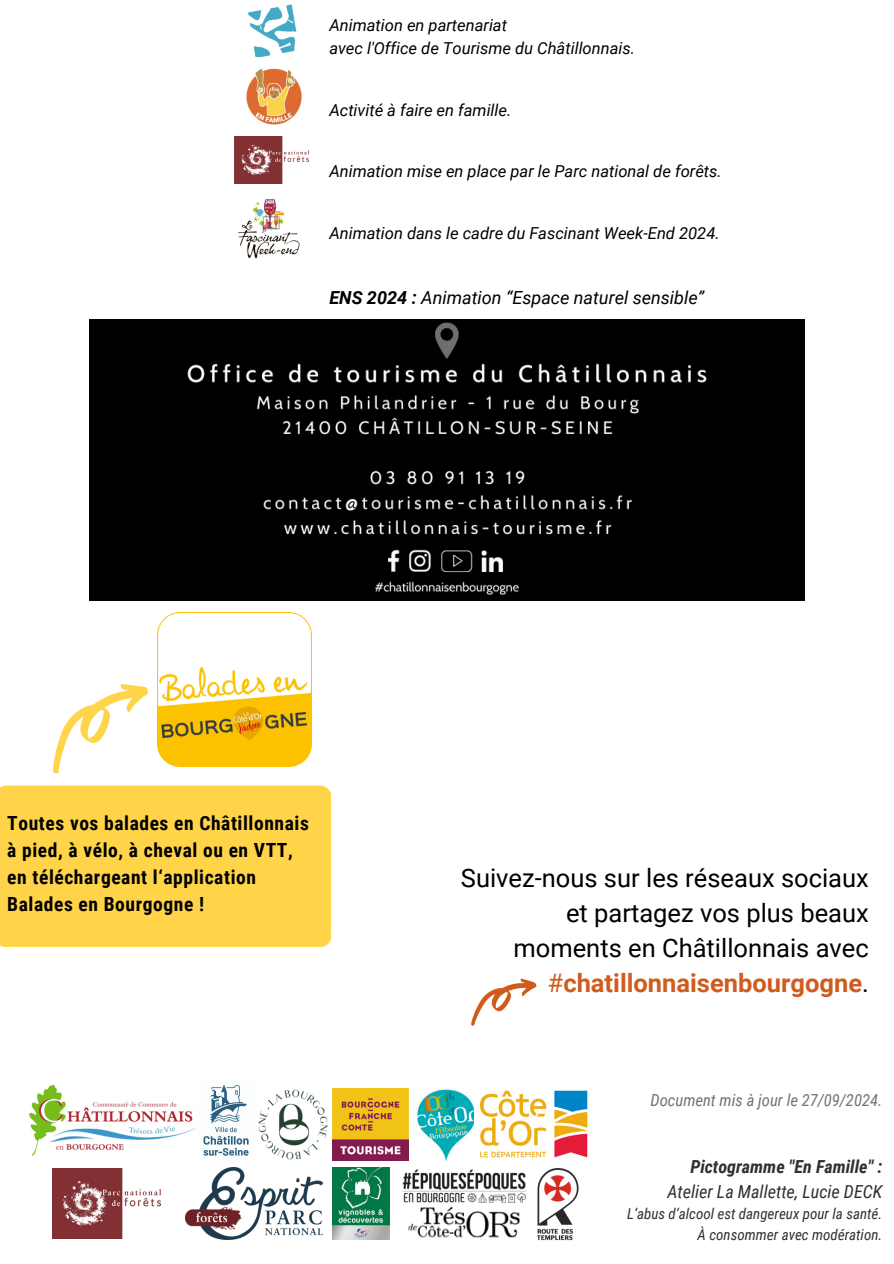
<style>
.page{position:relative;width:894px;height:1264px;background:#fff}
.page>*{position:absolute;margin:0;border:0;box-sizing:border-box;transform-origin:0 0}
.t1{font:25.5px/34.8px "Roboto";color:#000;text-align:right}
.t2{font:700 19.5px/27px "Roboto Condensed";letter-spacing:.03em;color:#000}
.t3{font:italic 18px "Roboto";color:#000}
.t4{font:italic 18px "Roboto Condensed";color:#342f2f}
.t5{font:italic 700 18px "Roboto Condensed";color:#342f2f}
.t6{font:italic 16.5px "Roboto";color:#000}
.t7{font:italic 16.5px "Roboto Condensed";color:#737373}
.t8{font:italic 15px "Roboto Condensed";color:#342f2f}
.s1{font-weight:700}
.s2{color:#d05b1d}
.s3{font-weight:700;color:#d05b1d}
</style>
<div class="page">
<img style="left:408px;top:1206px;width:113px;height:32px">
<img style="left:402px;top:1169px;width:125px;height:34px">
<img style="left:536px;top:1168px;width:43px;height:72px">
<img style="left:332px;top:1167px;width:58px;height:72px">
<img style="left:29px;top:1084px;width:220px;height:72px">
<img style="left:258px;top:1088px;width:150px;height:72px">
<img style="left:417px;top:1089px;width:57px;height:71px">
<img style="left:186px;top:1167px;width:136px;height:72px">
<img style="left:480px;top:1090px;width:108px;height:68px">
<svg style="left:471px;top:978px;width:66px;height:48px"></svg>
<img style="left:53px;top:1168px;width:109px;height:70px">
<img style="left:89px;top:319px;width:715px;height:281px">
<div style="left:0;top:785px;width:331px;height:162px;background:#ffd449"></div>
<img style="left:157px;top:612px;width:154px;height:154px">
<svg style="left:53px;top:684px;width:95px;height:90px"></svg>
<img style="left:234px;top:137px;width:75px;height:47px">
<img style="left:248px;top:4px;width:49px;height:52px">
<img style="left:246px;top:69px;width:55px;height:55px">
<img style="left:238px;top:199px;width:62px;height:60px">
<p class="t6" style="left:329px;top:16px;width:179px">Animation en partenariat</p>
<p class="t6" style="left:329px;top:39px;width:307px">avec l'Office de Tourisme du Châtillonnais.</p>
<p class="t6" style="left:329px;top:100px;width:183px">Activité à faire en famille.</p>
<p class="t6" style="left:329px;top:161px;width:394px">Animation mise en place par le Parc national de forêts.</p>
<p class="t6" style="left:329px;top:223px;width:392px">Animation dans le cadre du Fascinant Week-End 2024.</p>
<p class="t3" style="left:329px;top:287px;width:376px"><span class="s1">ENS 2024 :</span> Animation “Espace naturel sensible”</p>
<p class="t2" style="left:7px;top:810px;width:303px">Toutes vos balades en Châtillonnais à pied, à vélo, à cheval ou en VTT, en téléchargeant l‘application<br>Balades en Bourgogne !</p>
<p class="t1" style="left:461px;top:861px;width:409px">Suivez-nous sur les réseaux sociaux et partagez vos plus beaux moments en Châtillonnais avec <span class="s2">#</span><span class="s3">chatillonnaisenbourgogne</span>.</p>
<p class="t7" style="left:650px;top:1091px;width:233px">Document mis à jour le 27/09/2024.</p>
<p class="t5" style="left:690px;top:1155px;width:193px">Pictogramme "En Famille" :</p>
<p class="t4" style="left:667px;top:1180px;width:216px">Atelier La Mallette, Lucie DECK</p>
<p class="t8" style="left:627px;top:1205px;width:257px">L‘abus d‘alcool est dangereux pour la santé.</p>
<p class="t8" style="left:697px;top:1226px;width:186px">À consommer avec modération.</p>
</div>
